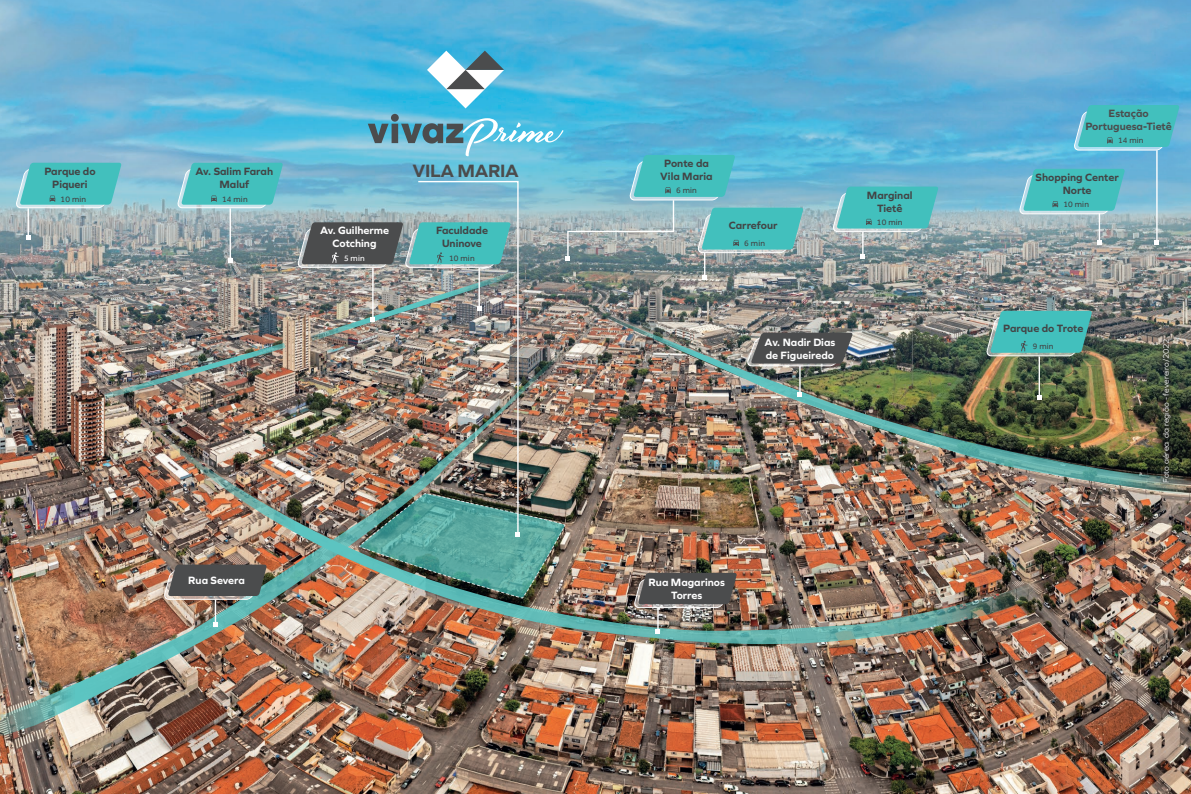
<style>
.page{position:relative;width:1191px;height:794px;background:#fff}
.page>*{position:absolute;margin:0;border:0;box-sizing:border-box;transform-origin:0 0}
.t1{font:700 18.6px "Graphie";letter-spacing:-.02em;color:#4b4c4d}
.t2{font:700 11px/13.2px "Graphie";color:#424445;text-align:center}
.t3{font:700 11px/13.2px "Graphie";color:#fff;text-align:center}
.t4{font:700 11px/13.2px "Graphie";color:#4b4c4d;text-align:center}
.t5{font:8.6px "Effra";letter-spacing:.02em;color:#424445}
.t6{font:8.6px "Effra";color:#fff}
.t7{font:8.2px "Graphie";letter-spacing:.01em;color:#fff}
</style>
<div class="page">
<img style="left:0;top:0;width:1191px;height:794px">
<img style="left:103px;top:339px;width:183px;height:11px">
<svg style="left:15px;top:163px;width:107px;height:77px;background:#7abdbe"></svg>
<hr style="left:229px;top:208px;width:2px;height:52px;background:#fff">
<svg style="left:228px;top:258px;width:4px;height:4px"></svg>
<svg style="left:176px;top:163px;width:107px;height:45px;background:#58c3c3"></svg>
<svg style="left:1018px;top:169px;width:107px;height:45px;background:#55c1c3"></svg>
<svg style="left:1072px;top:105px;width:107px;height:46px;background:#51c0c5"></svg>
<hr style="left:1098px;top:213px;width:2px;height:29px;background:#fff">
<svg style="left:1097px;top:240px;width:4px;height:5px"></svg>
<hr style="left:1156px;top:150px;width:1px;height:92px;background:#fff">
<svg style="left:1154px;top:240px;width:5px;height:5px"></svg>
<img style="left:938px;top:309px;width:253px;height:186px">
<div style="left:1157px;top:334px;width:18px;height:154px;background:#231f20;opacity:.75"></div>
<svg style="left:427px;top:51px;width:77px;height:57px"></svg>
<img style="left:565px;top:421px;width:474px;height:224px">
<img style="left:0;top:350px;width:565px;height:394px">
<img style="left:296px;top:114px;width:642px;height:520px">
<img style="left:163px;top:564px;width:104px;height:63px">
<p class="t2" style="left:44px;top:164px;width:53px">Parque do<br>Piqueri</p>
<p class="t5" style="left:61px;top:194px;width:27px">10 min</p>
<p class="t2" style="left:195px;top:164px;width:79px">Av. Salim Farah<br>Maluf</p>
<p class="t5" style="left:222px;top:194px;width:27px">14 min</p>
<p class="t3" style="left:320px;top:224px;width:70px">Av. Guilherme<br>Cotching</p>
<p class="t6" style="left:344px;top:253px;width:22px">5 min</p>
<h1 class="t1" style="left:412px;top:159px;width:108px">VILA MARIA</h1>
<p class="t2" style="left:436px;top:224px;width:53px">Faculdade<br>Uninove</p>
<p class="t5" style="left:449px;top:253px;width:27px">10 min</p>
<p class="t3" style="left:188px;top:574px;width:58px">Rua Severa</p>
<p class="t2" style="left:660px;top:156px;width:54px">Ponte da<br>Vila Maria</p>
<p class="t5" style="left:676px;top:185px;width:22px">6 min</p>
<p class="t2" style="left:729px;top:219px;width:50px">Carrefour</p>
<p class="t5" style="left:744px;top:238px;width:22px">6 min</p>
<p class="t2" style="left:867px;top:188px;width:47px">Marginal<br>Tietê</p>
<p class="t5" style="left:877px;top:217px;width:27px">10 min</p>
<p class="t3" style="left:764px;top:335px;width:72px;text-align:left">Av. Nadir Dias de Figueiredo</p>
<p class="t3" style="left:648px;top:575px;width:78px">Rua Magarinos<br>Torres</p>
<p class="t4" style="left:1085px;top:106px;width:88px">Estação<br>Portuguesa-Tietê</p>
<p class="t5" style="left:1118px;top:135px;width:27px">14 min</p>
<p class="t2" style="left:1035px;top:170px;width:85px">Shopping Center<br>Norte</p>
<p class="t5" style="left:1063px;top:199px;width:27px">10 min</p>
<p class="t2" style="left:1003px;top:322px;width:82px">Parque do Trote</p>
<p class="t5" style="left:1032px;top:341px;width:22px">9 min</p>
<p class="t7" style="left:1161px;top:483px;width:146px;rotate:-90deg">Foto aérea da região - fevereiro/2022</p>
</div>
